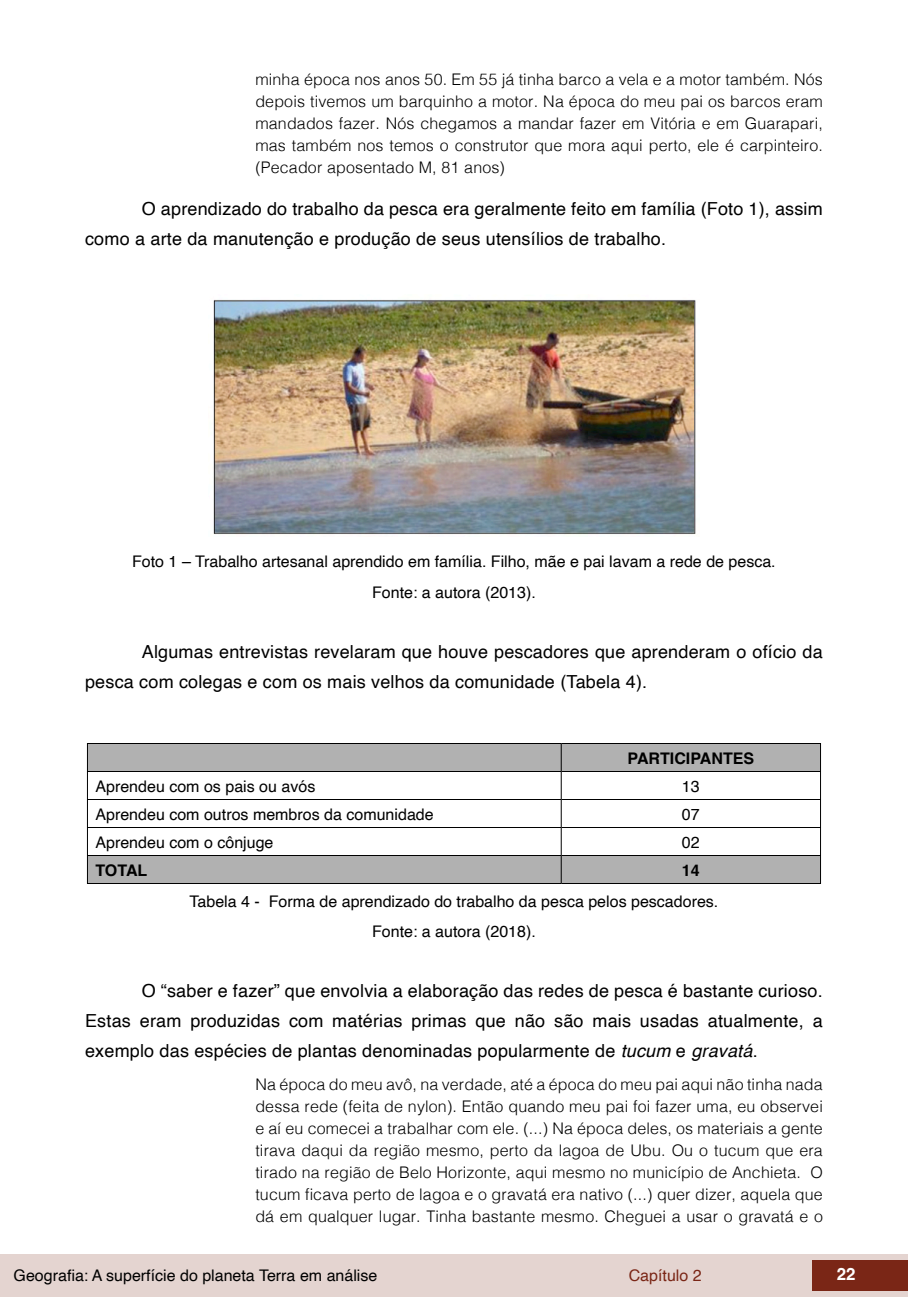
<style>
.page{position:relative;width:908px;height:1304px;background:#fff}
.page>*{position:absolute;margin:0;border:0;box-sizing:border-box;transform-origin:0 0}
.t1{font:18px/30px "Helvetica";letter-spacing:.01em;color:#000}
.t2{font:700 16.8px "Helvetica";color:#fff}
.t3{font:300 16px/22px "Helvetica";letter-spacing:.01em;color:#000;text-align:justify}
.t4{font:16px/30.6px "Helvetica";color:#000;text-align:center}
.t5{font:700 16px "Helvetica";color:#000}
.t6{font:16px "Helvetica";color:#7a2616}
.s1{font-style:italic}
</style>
<div class="page">
<div style="left:0;top:1254px;width:906px;height:43px;background:#e4d4d0"></div>
<div style="left:812px;top:1261px;width:95px;height:30px;background:#7a2616"></div>
<img style="left:213px;top:299px;width:483px;height:236px">
<svg style="left:88px;top:744px;width:731px;height:139px"></svg>
<hr style="left:87px;top:743px;width:474px;height:1px;background:#000">
<hr style="left:561px;top:743px;width:259px;height:1px;background:#000">
<hr style="left:87px;top:771px;width:474px;height:1px;background:#000">
<hr style="left:561px;top:771px;width:259px;height:1px;background:#000">
<hr style="left:87px;top:799px;width:474px;height:1px;background:#000">
<hr style="left:561px;top:799px;width:259px;height:1px;background:#000">
<hr style="left:87px;top:827px;width:474px;height:1px;background:#000">
<hr style="left:561px;top:827px;width:259px;height:1px;background:#000">
<hr style="left:87px;top:855px;width:474px;height:1px;background:#000">
<svg style="left:87px;top:744px;width:1px;height:139px"></svg>
<hr style="left:561px;top:855px;width:259px;height:1px;background:#000">
<svg style="left:560px;top:744px;width:1px;height:139px"></svg>
<svg style="left:819px;top:744px;width:1px;height:139px"></svg>
<hr style="left:87px;top:883px;width:474px;height:1px;background:#000">
<hr style="left:561px;top:883px;width:259px;height:1px;background:#000">
<p class="t3" style="left:255px;top:67px;width:568px">minha época nos anos 50. Em 55 já tinha barco a vela e a motor também. Nós depois tivemos um barquinho a motor. Na época do meu pai os barcos eram mandados fazer. Nós chegamos a mandar fazer em Vitória e em Guarapari, mas também nos temos o construtor que mora aqui perto, ele é carpinteiro. (Pecador aposentado M, 81 anos)</p>
<p class="t1" style="left:85px;top:194px;width:738px;text-indent:57px">O aprendizado do trabalho da pesca era geralmente feito em família (Foto 1), assim como a arte da manutenção e produção de seus utensílios de trabalho.</p>
<p class="t4" style="left:132px;top:547px;width:644px">Foto 1 – Trabalho artesanal aprendido em família. Filho, mãe e pai lavam a rede de pesca.<br>Fonte: a autora (2013).</p>
<p class="t1" style="left:85px;top:637px;width:738px;text-indent:57px">Algumas entrevistas revelaram que houve pescadores que aprenderam o ofício da pesca com colegas e com os mais velhos da comunidade (Tabela 4).</p>
<p class="t5" style="left:627px;top:748px;width:128px">PARTICIPANTES</p>
<p class="t4" style="left:95px;top:771px;width:221px">Aprendeu com os pais ou avós</p>
<p class="t4" style="left:681px;top:771px;width:19px">13</p>
<p class="t4" style="left:95px;top:799px;width:339px">Aprendeu com outros membros da comunidade</p>
<p class="t4" style="left:681px;top:799px;width:19px">07</p>
<p class="t4" style="left:95px;top:827px;width:179px">Aprendeu com o cônjuge</p>
<p class="t4" style="left:681px;top:827px;width:19px">02</p>
<p class="t5" style="left:95px;top:860px;width:53px">TOTAL</p>
<p class="t5" style="left:681px;top:860px;width:19px">14</p>
<p class="t4" style="left:189px;top:886px;width:530px">Tabela 4 - Forma de aprendizado do trabalho da pesca pelos pescadores.<br>Fonte: a autora (2018).</p>
<p class="t1" style="left:85px;top:976px;width:738px;text-align:justify;text-indent:57px">O “saber e fazer” que envolvia a elaboração das redes de pesca é bastante curioso.<br>Estas eram produzidas com matérias primas que não são mais usadas atualmente, a exemplo das espécies de plantas denominadas popularmente de <span class="s1">tucum</span> e <span class="s1">gravatá</span>.</p>
<p class="t3" style="left:255px;top:1073px;width:568px">Na época do meu avô, na verdade, até a época do meu pai aqui não tinha nada dessa rede (feita de nylon). Então quando meu pai foi fazer uma, eu observei e aí eu comecei a trabalhar com ele. (...) Na época deles, os materiais a gente tirava daqui da região mesmo, perto da lagoa de Ubu. Ou o tucum que era tirado na região de Belo Horizonte, aqui mesmo no município de Anchieta. O tucum ficava perto de lagoa e o gravatá era nativo (...) quer dizer, aquela que dá em qualquer lugar. Tinha bastante mesmo. Cheguei a usar o gravatá e o</p>
<p class="t4" style="left:14px;top:1260px;width:365px">Geografia: A superfície do planeta Terra em análise</p>
<p class="t6" style="left:628px;top:1263px;width:74px">Capítulo 2</p>
<p class="t2" style="left:836px;top:1264px;width:20px">22</p>
</div>
